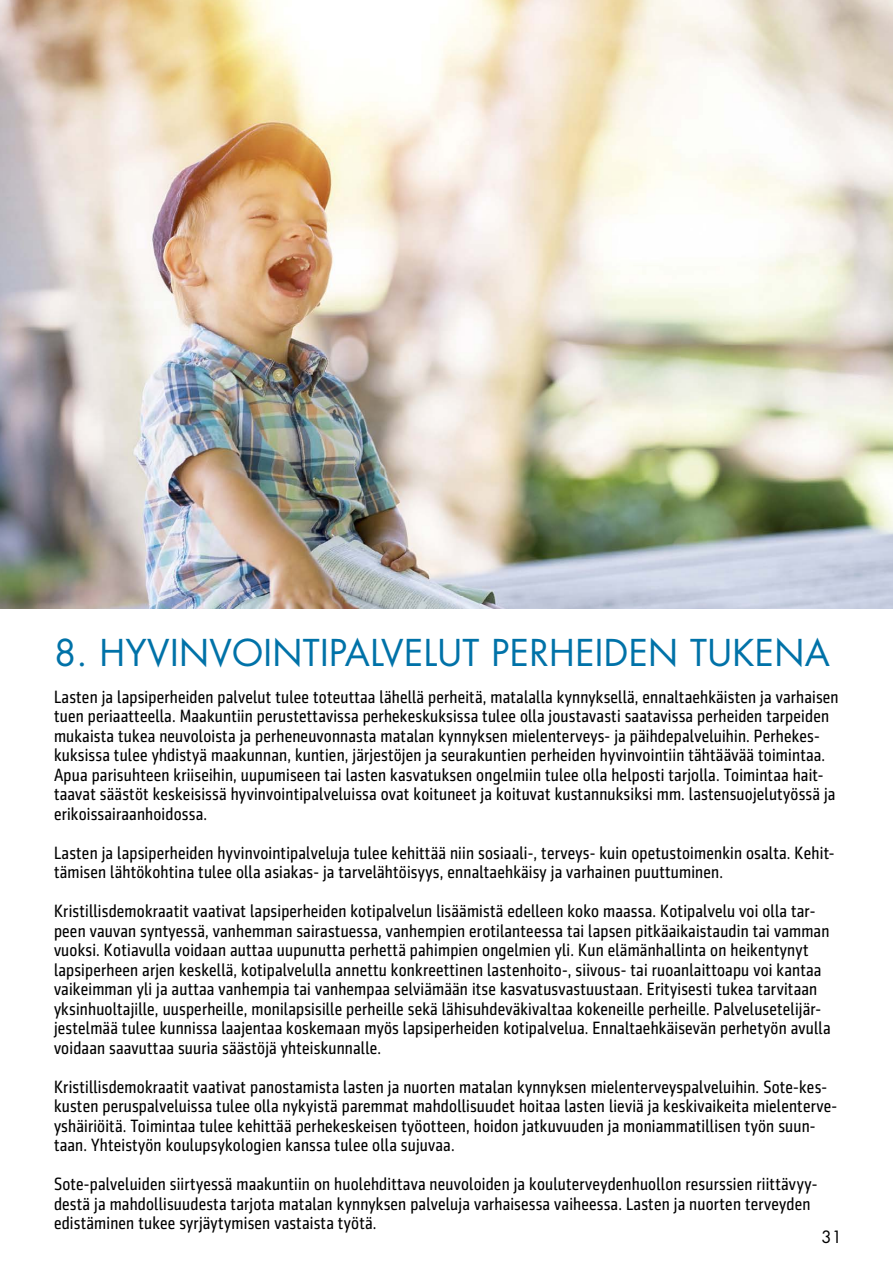
<style>
.page{position:relative;width:893px;height:1263px;background:#fff}
.page>*{position:absolute;margin:0;border:0;box-sizing:border-box;transform-origin:0 0}
.t1{font:36px "Futura";letter-spacing:.01em;color:#0072a8}
.t2{font:18px/19.5px "Sentico Sans DT Cond";letter-spacing:.01em;color:#000}
.t3{font:16.5px "Futura";color:#000}
</style>
<div class="page">
<img style="left:0;top:0;width:893px;height:608px">
<h1 class="t1" style="left:54px;top:628px;width:777px">8. HYVINVOINTIPALVELUT PERHEIDEN TUKENA</h1>
<p class="t2" style="left:54px;top:687px;width:786px">Lasten ja lapsiperheiden palvelut tulee toteuttaa lähellä perheitä, matalalla kynnyksellä, ennaltaehkäisten ja varhaisen tuen periaatteella. Maakuntiin perustettavissa perhekeskuksissa tulee olla joustavasti saatavissa perheiden tarpeiden mukaista tukea neuvoloista ja perheneuvonnasta matalan kynnyksen mielenterveys- ja päihdepalveluihin. Perhekes&shy;kuksissa tulee yhdistyä maakunnan, kuntien, järjestöjen ja seurakuntien perheiden hyvinvointiin tähtäävää toimintaa.<br>Apua parisuhteen kriiseihin, uupumiseen tai lasten kasvatuksen ongelmiin tulee olla helposti tarjolla. Toimintaa hait&shy;taavat säästöt keskeisissä hyvinvointipalveluissa ovat koituneet ja koituvat kustannuksiksi mm. lastensuojelutyössä ja erikoissairaanhoidossa.</p>
<p class="t2" style="left:54px;top:843px;width:782px">Lasten ja lapsiperheiden hyvinvointipalveluja tulee kehittää niin sosiaali-, terveys- kuin opetustoimenkin osalta. Kehit&shy;tämisen lähtökohtina tulee olla asiakas- ja tarvelähtöisyys, ennaltaehkäisy ja varhainen puuttuminen.</p>
<p class="t2" style="left:54px;top:901px;width:778px">Kristillisdemokraatit vaativat lapsiperheiden kotipalvelun lisäämistä edelleen koko maassa. Kotipalvelu voi olla tar&shy;peen vauvan syntyessä, vanhemman sairastuessa, vanhempien erotilanteessa tai lapsen pitkäaikaistaudin tai vamman vuoksi. Kotiavulla voidaan auttaa uupunutta perhettä pahimpien ongelmien yli. Kun elämänhallinta on heikentynyt lapsiperheen arjen keskellä, kotipalvelulla annettu konkreettinen lastenhoito-, siivous- tai ruoanlaittoapu voi kantaa vaikeimman yli ja auttaa vanhempia tai vanhempaa selviämään itse kasvatusvastuustaan. Erityisesti tukea tarvitaan yksinhuoltajille, uusperheille, monilapsisille perheille sekä lähisuhdeväkivaltaa kokeneille perheille. Palvelusetelijär&shy;jestelmää tulee kunnissa laajentaa koskemaan myös lapsiperheiden kotipalvelua. Ennaltaehkäisevän perhetyön avulla voidaan saavuttaa suuria säästöjä yhteiskunnalle.</p>
<p class="t2" style="left:54px;top:1077px;width:785px">Kristillisdemokraatit vaativat panostamista lasten ja nuorten matalan kynnyksen mielenterveyspalveluihin. Sote-kes&shy;kusten peruspalveluissa tulee olla nykyistä paremmat mahdollisuudet hoitaa lasten lieviä ja keskivaikeita mielenterve&shy;yshäiriöitä. Toimintaa tulee kehittää perhekeskeisen työotteen, hoidon jatkuvuuden ja moniammatillisen työn suun&shy;taan. Yhteistyön koulupsykologien kanssa tulee olla sujuvaa.</p>
<p class="t2" style="left:54px;top:1174px;width:765px">Sote-palveluiden siirtyessä maakuntiin on huolehdittava neuvoloiden ja kouluterveydenhuollon resurssien riittävyy&shy;destä ja mahdollisuudesta tarjota matalan kynnyksen palveluja varhaisessa vaiheessa. Lasten ja nuorten terveyden edistäminen tukee syrjäytymisen vastaista työtä.</p>
<p class="t3" style="left:821px;top:1225px;width:22px">31</p>
</div>
